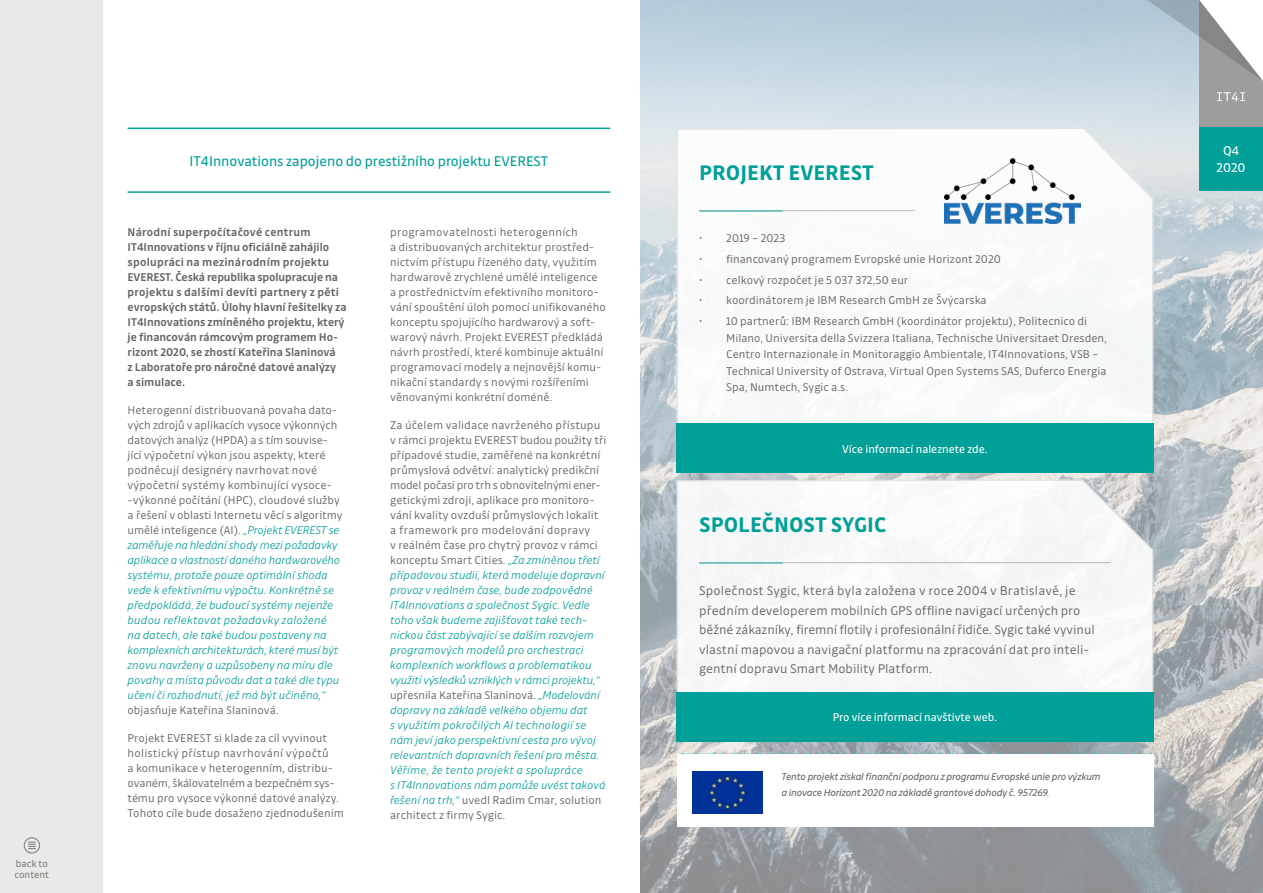
<style>
.page{position:relative;width:1263px;height:893px;background:#e9e9e9}
.page>*{position:absolute;margin:0;border:0;box-sizing:border-box;transform-origin:0 0}
.t1{font:700 22.5px "Drive";color:#009f98}
.t2{font:15px "Drive";color:#009f98}
.t3{font:300 13.5px/19.5px "Drive";color:#646363}
.t4{font:13.5px/16.2px "Drive";color:#fff;text-align:center}
.t5{font:italic 300 12px/15px "Drive";color:#009d95}
.t6{font:300 12px/15px "Drive";color:#646363}
.t7{font:500 12px/15px "Drive";color:#646363}
.t8{font:12px "Drive";color:#fff}
.t9{font:italic 10.5px/15.8px "Drive";letter-spacing:-.015em;color:#646363}
.t10{font:10.5px/10.5px "Drive";color:#7d8175}
.s1{font-style:normal;color:#646363}
</style>
<div class="page">
<img style="left:640px;top:0;width:623px;height:893px">
<div style="left:677px;top:754px;width:476px;height:72px;background:#fff"></div>
<div style="left:103px;top:0;width:537px;height:893px;background:#fff"></div>
<hr style="left:128px;top:128px;width:482px;height:1px;background:#009f98">
<hr style="left:128px;top:191px;width:482px;height:2px;background:#009f98">
<img style="left:692px;top:772px;width:70px;height:41px">
<svg style="left:682px;top:753px;width:473px;height:1px"></svg>
<div style="left:676px;top:126px;width:478px;height:303px;background:#f9fafb"></div>
<div style="left:676px;top:478px;width:478px;height:246px;background:#f7f7f8"></div>
<div style="left:676px;top:423px;width:477px;height:50px;background:#009f98"></div>
<div style="left:676px;top:692px;width:477px;height:49px;background:#009f98"></div>
<img style="left:944px;top:159px;width:136px;height:65px">
<hr style="left:699px;top:210px;width:216px;height:1px;background:#b8b7b7">
<hr style="left:699px;top:210px;width:83px;height:2px;background:#32b6b2">
<hr style="left:699px;top:562px;width:412px;height:1px;background:#b8b7b7">
<hr style="left:699px;top:562px;width:83px;height:2px;background:#32b6b2">
<div style="left:1199px;top:0;width:64px;height:128px;background:#9d9d9c"></div>
<svg style="left:1127px;top:0;width:136px;height:101px"></svg>
<div style="left:1199px;top:128px;width:64px;height:63px;background:#009f98"></div>
<div style="left:24px;top:837px;width:16px;height:16px;border:1px solid #7d8175;border-radius:50%"></div>
<svg style="left:28px;top:842px;width:8px;height:7px"></svg>
<p class="t10" style="left:15px;top:858px;width:36px">back to content</p>
<p class="t2" style="left:190px;top:152px;width:360px">IT4Innovations zapojeno do prestižního projektu EVEREST</p>
<p class="t7" style="left:128px;top:225px;width:221px">Národní superpočítačové centrum IT4Innovations v říjnu oficiálně zahájilo spolupráci na mezinárodním projektu EVEREST. Česká republika spolupracuje na projektu s dalšími devíti partnery z pěti evropských států. Úlohy hlavní řešitelky za IT4Innovations zmíněného projektu, který je financován rámcovým programem Ho&shy;rizont 2020, se zhostí Kateřina Slaninová<br>z Laboratoře pro náročné datové analýzy<br>a simulace.</p>
<p class="t5" style="left:128px;top:403px;width:216px"><span class="s1">Heterogenní distribuovaná povaha dato&shy;vých zdrojů v aplikacích vysoce výkonných datových analýz (HPDA) a s tím souvise&shy;jící výpočetní výkon jsou aspekty, které podněcují designéry navrhovat nové výpočetní systémy kombinující vysoce--výkonné počítání (HPC), cloudové služby a řešení v oblasti Internetu věcí s algoritmy umělé inteligence (AI).</span> „Projekt EVEREST se zaměřuje na hledání shody mezi požadavky aplikace a vlastností daného hardwarového systému, protože pouze optimální shoda vede k efektivnímu výpočtu. Konkrétně se předpokládá, že budoucí systémy nejenže budou reflektovat požadavky založené na datech, ale také budou postaveny na komplexních architekturách, které musí být znovu navrženy a uzpůsobeny na míru dle povahy a místa původu dat a také dle typu učení či rozhodnutí, jež má být učiněno,“</p>
<p class="t6" style="left:128px;top:703px;width:153px">objasňuje Kateřina Slaninová.</p>
<p class="t6" style="left:128px;top:730px;width:218px">Projekt EVEREST si klade za cíl vyvinout holistický přístup navrhování výpočtů<br>a komunikace v heterogenním, distribu&shy;ovaném, škálovatelném a bezpečném sys&shy;tému pro vysoce výkonné datové analýzy.<br>Tohoto cíle bude dosaženo zjednodušením</p>
<p class="t6" style="left:390px;top:225px;width:217px">programovatelnosti heterogenních<br>a distribuovaných architektur prostřed&shy;nictvím přístupu řízeného daty, využitím hardwarově zrychlené umělé inteligence a prostřednictvím efektivního monitoro&shy;vání spouštění úloh pomocí unifikovaného konceptu spojujícího hardwarový a soft&shy;warový návrh. Projekt EVEREST předkládá návrh prostředí, které kombinuje aktuální programovací modely a nejnovější komu&shy;nikační standardy s novými rozšířeními věnovanými konkrétní doméně.</p>
<p class="t5" style="left:390px;top:417px;width:218px"><span class="s1">Za účelem validace navrženého přístupu v rámci projektu EVEREST budou použity tři případové studie, zaměřené na konkrétní průmyslová odvětví: analytický predikční model počasí pro trh s obnovitelnými ener&shy;getickými zdroji, aplikace pro monitoro&shy;vání kvality ovzduší průmyslových lokalit a framework pro modelování dopravy<br>v reálném čase pro chytrý provoz v rámci konceptu Smart Cities.</span> „Za zmíněnou třetí případovou studii, která modeluje dopravní provoz v reálném čase, bude zodpovědné IT4Innovations a společnost Sygic. Vedle toho však budeme zajišťovat také tech&shy;nickou část zabývající se dalším rozvojem programových modelů pro orchestraci komplexních workflows a problematikou využití výsledků vzniklých v rámci projektu,“ <span class="s1">upřesnila Kateřina Slaninová.</span> „Modelování dopravy na základě velkého objemu dat<br>s využitím pokročilých AI technologií se nám jeví jako perspektivní cesta pro vývoj relevantních dopravních řešení pro města.<br>Věříme, že tento projekt a spolupráce<br>s IT4Innovations nám pomůže uvést taková řešení na trh,“ <span class="s1">uvedl Radim Cmar, solution architect z firmy Sygic.</span></p>
<h1 class="t1" style="left:699px;top:159px;width:176px">PROJEKT EVEREST</h1>
<p class="t6" style="left:699px;top:231px;width:88px">• 2019 – 2023</p>
<p class="t6" style="left:699px;top:251px;width:303px">• financovaný programem Evropské unie Horizont 2020</p>
<p class="t6" style="left:699px;top:272px;width:211px">• celkový rozpočet je 5 037 372,50 eur</p>
<p class="t6" style="left:699px;top:293px;width:289px">• koordinátorem je IBM Research GmbH ze Švýcarska</p>
<p class="t6" style="left:726px;top:313px;width:382px;line-height:16.5px;text-indent:-27px">• 10 partnerů: IBM Research GmbH (koordinátor projektu), Politecnico di Milano, Universita della Svizzera Italiana, Technische Universitaet Dresden, Centro Internazionale in Monitoraggio Ambientale, IT4Innovations, VSB – Technical University of Ostrava, Virtual Open Systems SAS, Duferco Energia Spa, Numtech, Sygic a.s.</p>
<p class="t8" style="left:842px;top:442px;width:147px">Více informací naleznete zde.</p>
<h1 class="t1" style="left:699px;top:511px;width:188px">SPOLEČNOST SYGIC</h1>
<p class="t3" style="left:699px;top:581px;width:397px">Společnost Sygic, která byla založena v roce 2004 v Bratislavě, je předním developerem mobilních GPS offline navigací určených pro běžné zákazníky, firemní flotily i profesionální řidiče. Sygic také vyvinul vlastní mapovou a navigační platformu na zpracování dat pro inteli&shy;gentní dopravu Smart Mobility Platform.</p>
<p class="t8" style="left:833px;top:710px;width:166px">Pro více informací navštivte web.</p>
<p class="t9" style="left:781px;top:768px;width:321px">Tento projekt získal finanční podporu z programu Evropské unie pro výzkum a inovace Horizont 2020 na základě grantové dohody č. 957269.</p>
<p class="t4" style="left:1216px;top:143px;width:30px">Q4<br>2020</p>
</div>
